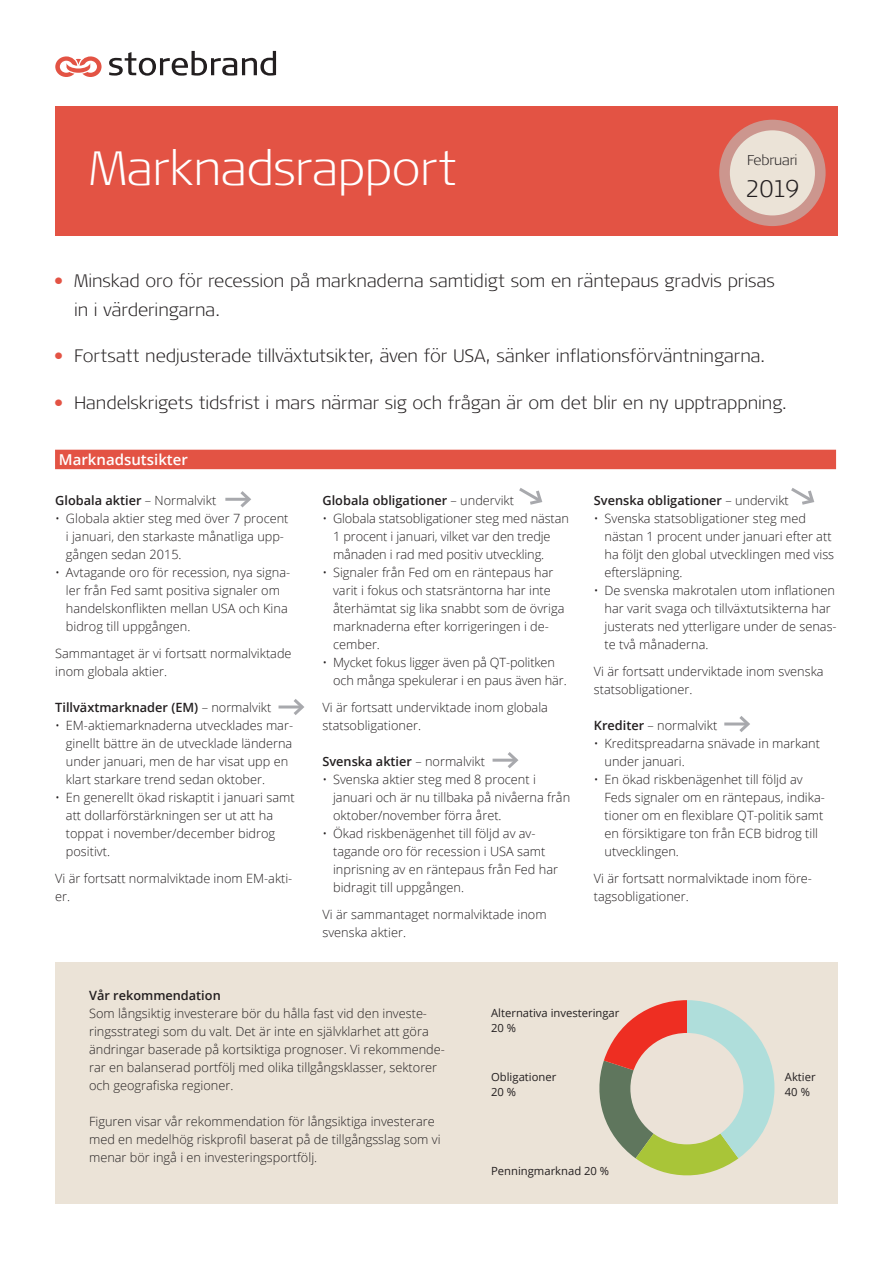
<style>
.page{position:relative;width:893px;height:1263px;background:#fff}
.page>*{position:absolute;margin:0;border:0;box-sizing:border-box;transform-origin:0 0}
.Titel_28_36_svart{font:300 expanded 48px "Signa Pro";letter-spacing:-.005em;color:#fff}
.t1{font:300 expanded 23.85px "Signa Pro";color:#231f20}
.Ingress_12_17_Open_S{font:300 expanded 18px/28.5px "Signa Pro";letter-spacing:-.005em;color:#231f20}
.t2{font:600 16.5px "Open Sans";color:#000}
.För_mer_info_Bra_att{font:600 15px "Open Sans";color:#fff}
.t3{font:300 expanded 14.25px "Signa Pro";letter-spacing:-.01em;color:#231f20}
.Bra_att_veta_Brödtex{font:300 12.75px/18px "Open Sans";color:#231f20}
.Brödtext_1_8_5_12{font:300 12.75px/18px "Open Sans";color:#231f20}
.Bra_att_veta_Brödtex-2{font:600 12.75px "Open Sans";color:#231f20}
.Brödtext_1_8_5_12-2{font:600 12.75px "Open Sans";color:#231f20}
.Fotnot_diagramtext_7{font:11.25px/15px "Open Sans";color:#231f20}
.s1{font-family:"Signa Column";font-weight:700;font-stretch:normal;color:#e35344}
.s2{font-weight:300}
.s3{font-weight:600}
</style>
<div class="page">
<div style="left:55px;top:107px;width:782px;height:129px;background:#e35344"></div>
<div style="left:55px;top:962px;width:782px;height:241px;background:#ebe3d7"></div>
<div style="left:719px;top:120px;width:107px;height:106px;background:#cc968e;border-radius:50%"></div>
<div style="left:730px;top:130px;width:85px;height:85px;background:#ebe3d7;border-radius:50%"></div>
<div style="left:55px;top:450px;width:781px;height:19px;background:#e35344"></div>
<hr style="left:225px;top:498px;width:24px;height:3px;background:#a8a9ad">
<svg style="left:237px;top:491px;width:14px;height:17px"></svg>
<hr style="left:279px;top:705px;width:23px;height:3px;background:#a8a9ad">
<svg style="left:290px;top:699px;width:14px;height:16px"></svg>
<svg style="left:791px;top:488px;width:24px;height:17px"></svg>
<svg style="left:519px;top:488px;width:24px;height:17px"></svg>
<hr style="left:493px;top:759px;width:23px;height:3px;background:#a8a9ad">
<svg style="left:504px;top:752px;width:15px;height:17px"></svg>
<hr style="left:724px;top:722px;width:24px;height:3px;background:#a8a9ad">
<svg style="left:736px;top:716px;width:14px;height:16px"></svg>
<svg style="left:55px;top:56px;width:47px;height:21px"></svg>
<svg style="left:109px;top:51px;width:167px;height:25px"></svg>
<svg style="left:599px;top:1000px;width:175px;height:176px"></svg>
<div style="left:630px;top:1033px;width:113px;height:111px;background:#ebe2d7;border-radius:50%"></div>
<p class="Titel_28_36_svart" style="left:89px;top:135px;width:369px">Marknadsrapport</p>
<p class="t3" style="left:747px;top:150px;width:52px">Februari</p>
<p class="t1" style="left:745px;top:172px;width:56px">2019</p>
<p class="Ingress_12_17_Open_S" style="left:74px;top:266px;width:702px;text-indent:-20px"><span class="s1">•</span> Minskad oro för recession på marknaderna samtidigt som en räntepaus gradvis prisas in i värderingarna.</p>
<p class="Ingress_12_17_Open_S" style="left:54px;top:341px;width:713px"><span class="s1">•</span> Fortsatt nedjusterade tillväxtutsikter, även för USA, sänker inflationsförväntningarna.</p>
<p class="Ingress_12_17_Open_S" style="left:54px;top:387px;width:734px"><span class="s1">•</span> Handelskrigets tidsfrist i mars närmar sig och frågan är om det blir en ny upptrappning.</p>
<p class="För_mer_info_Bra_att" style="left:59px;top:449px;width:130px">Marknadsutsikter</p>
<p class="Bra_att_veta_Brödtex-2" style="left:55px;top:491px;width:163px">Globala aktier <span class="s2">– Normalvikt</span></p>
<p class="Bra_att_veta_Brödtex" style="left:66px;top:508px;width:224px;text-indent:-11px">• Globala aktier steg med över 7 procent i januari, den starkaste månatliga upp&shy;gången sedan 2015.</p>
<p class="Bra_att_veta_Brödtex" style="left:66px;top:562px;width:226px;text-indent:-11px">• Avtagande oro för recession, nya signa&shy;ler från Fed samt positiva signaler om handelskonflikten mellan USA och Kina bidrog till uppgången.</p>
<p class="Bra_att_veta_Brödtex" style="left:55px;top:643px;width:238px">Sammantaget är vi fortsatt normalviktade inom globala aktier.</p>
<p class="Bra_att_veta_Brödtex-2" style="left:55px;top:698px;width:218px">Tillväxtmarknader (EM) <span class="s2">– normalvikt</span></p>
<p class="Bra_att_veta_Brödtex" style="left:66px;top:715px;width:229px;text-indent:-11px">• EM-aktiemarknaderna utvecklades mar&shy;ginellt bättre än de utvecklade länderna under januari, men de har visat upp en klart starkare trend sedan oktober.</p>
<p class="Bra_att_veta_Brödtex" style="left:66px;top:787px;width:230px;text-indent:-11px">• En generellt ökad riskaptit i januari samt att dollarförstärkningen ser ut att ha toppat i november/december bidrog positivt.</p>
<p class="Bra_att_veta_Brödtex" style="left:55px;top:868px;width:239px">Vi är fortsatt normalviktade inom EM-akti&shy;er.</p>
<p class="Bra_att_veta_Brödtex-2" style="left:322px;top:491px;width:193px">Globala obligationer <span class="s2">– undervikt</span></p>
<p class="Bra_att_veta_Brödtex" style="left:333px;top:508px;width:237px;text-indent:-11px">• Globala statsobligationer steg med nästan<br>1 procent i januari, vilket var den tredje månaden i rad med positiv utveckling.</p>
<p class="Bra_att_veta_Brödtex" style="left:333px;top:562px;width:233px;text-indent:-11px">• Signaler från Fed om en räntepaus har varit i fokus och statsräntorna har inte återhämtat sig lika snabbt som de övriga marknaderna efter korrigeringen i de&shy;cember.</p>
<p class="Bra_att_veta_Brödtex" style="left:333px;top:652px;width:235px;text-indent:-11px">• Mycket fokus ligger även på QT-politken och många spekulerar i en paus även här.</p>
<p class="Bra_att_veta_Brödtex" style="left:322px;top:697px;width:227px">Vi är fortsatt underviktade inom globala statsobligationer.</p>
<p class="Bra_att_veta_Brödtex-2" style="left:322px;top:752px;width:164px">Svenska aktier <span class="s2">– normalvikt</span></p>
<p class="Bra_att_veta_Brödtex" style="left:333px;top:769px;width:239px;text-indent:-11px">• Svenska aktier steg med 8 procent i januari och är nu tillbaka på nivåerna från oktober/november förra året.</p>
<p class="Bra_att_veta_Brödtex" style="left:333px;top:823px;width:226px;text-indent:-11px">• Ökad riskbenägenhet till följd av av&shy;tagande oro för recession i USA samt inprisning av en räntepaus från Fed har bidragit till uppgången.</p>
<p class="Bra_att_veta_Brödtex" style="left:322px;top:904px;width:226px">Vi är sammantaget normalviktade inom svenska aktier.</p>
<p class="Bra_att_veta_Brödtex-2" style="left:594px;top:491px;width:196px">Svenska obligationer <span class="s2">– undervikt</span></p>
<p class="Bra_att_veta_Brödtex" style="left:604px;top:508px;width:231px;text-indent:-11px">• Svenska statsobligationer steg med nästan 1 procent under januari efter att ha följt den global utvecklingen med viss eftersläpning.</p>
<p class="Bra_att_veta_Brödtex" style="left:604px;top:580px;width:234px;text-indent:-11px">• De svenska makrotalen utom inflationen har varit svaga och tillväxtutsikterna har justerats ned ytterligare under de senas&shy;te två månaderna.</p>
<p class="Bra_att_veta_Brödtex" style="left:594px;top:661px;width:231px">Vi är fortsatt underviktade inom svenska statsobligationer.</p>
<p class="Bra_att_veta_Brödtex" style="left:594px;top:715px;width:125px"><span class="s3">Krediter</span> – normalvikt</p>
<p class="Bra_att_veta_Brödtex" style="left:604px;top:733px;width:217px;text-indent:-11px">• Kreditspreadarna snävade in markant under januari.</p>
<p class="Bra_att_veta_Brödtex" style="left:604px;top:769px;width:222px;text-indent:-11px">• En ökad riskbenägenhet till följd av Feds signaler om en räntepaus, indika&shy;tioner om en flexiblare QT-politik samt en försiktigare ton från ECB bidrog till utvecklingen.</p>
<p class="Bra_att_veta_Brödtex" style="left:594px;top:868px;width:220px">Vi är fortsatt normalviktade inom före&shy;tagsobligationer.</p>
<p class="t2" style="left:595px;top:593px;width:182px">SPPs rekomendationer</p>
<p class="Brödtext_1_8_5_12-2" style="left:89px;top:987px;width:133px">Vår rekommendation</p>
<p class="Brödtext_1_8_5_12" style="left:89px;top:1004px;width:357px">Som långsiktig investerare bör du hålla fast vid den investe&shy;ringsstrategi som du valt. Det är inte en självklarhet att göra ändringar baserade på kortsiktiga prognoser. Vi rekommende&shy;rar en balanserad portfölj med olika tillgångsklasser, sektorer och geografiska regioner.</p>
<p class="Brödtext_1_8_5_12" style="left:89px;top:1112px;width:353px">Figuren visar vår rekommendation för långsiktiga investerare med en medelhög riskprofil baserat på de tillgångsslag som vi menar bör ingå i en investeringsportfölj.</p>
<p class="Fotnot_diagramtext_7" style="left:491px;top:1005px;width:130px">Alternativa investeringar<br>20 %</p>
<p class="Fotnot_diagramtext_7" style="left:491px;top:1069px;width:67px">Obligationer<br>20 %</p>
<p class="Fotnot_diagramtext_7" style="left:491px;top:1163px;width:120px">Penningmarknad 20 %</p>
<p class="Fotnot_diagramtext_7" style="left:785px;top:1069px;width:32px">Aktier</p>
<p class="Fotnot_diagramtext_7" style="left:785px;top:1084px;width:27px">40 %</p>
</div>
